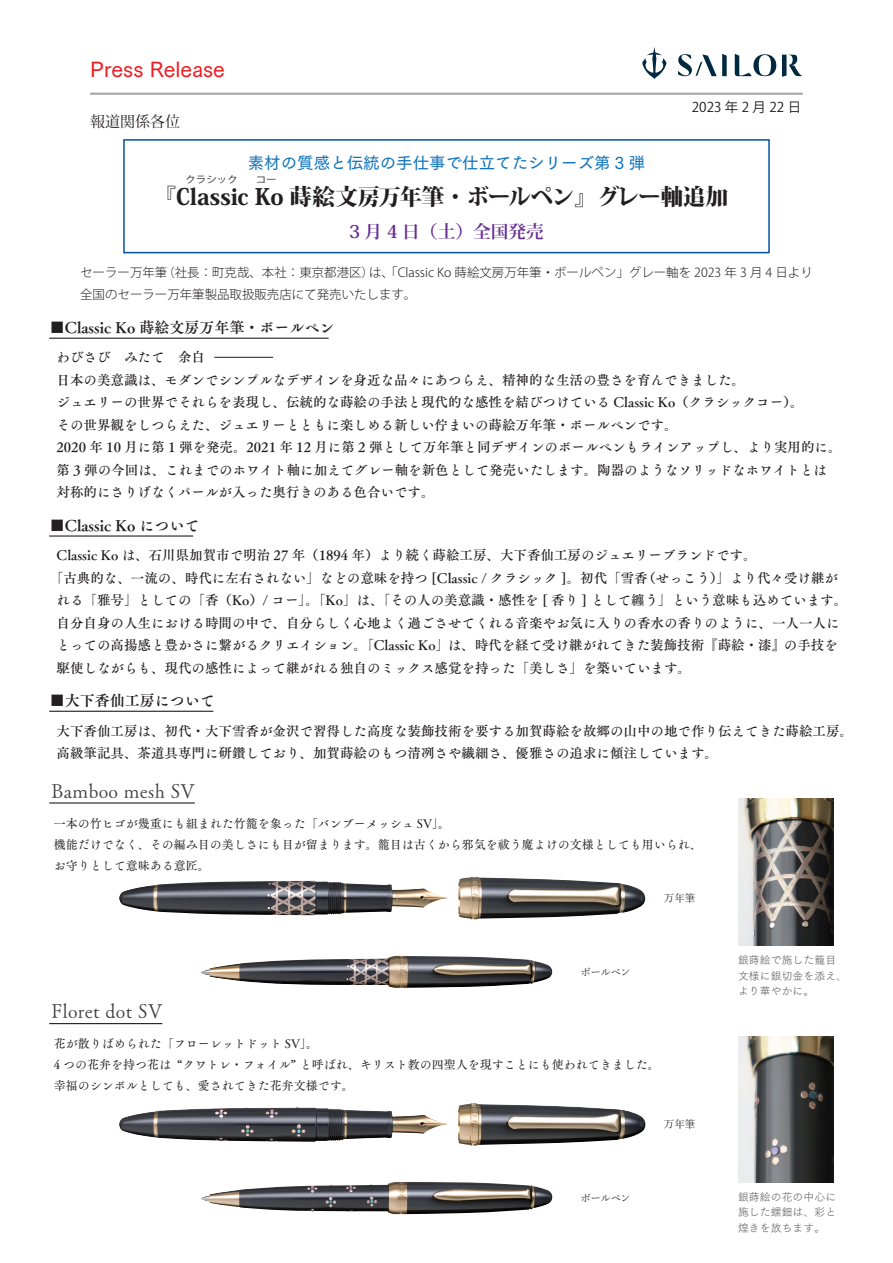
<style>
.page{position:relative;width:893px;height:1263px;background:#fff}
.page>*{position:absolute;margin:0;border:0;box-sizing:border-box;transform-origin:0 0}
.t1{font:800 22.5px "Koz Min Pr 6 N";letter-spacing:-.01em;color:#231f20}
.t2{font:21px "Tsuku Go Pro D";color:#ee1d23}
.t3{font:19.5px "Tsuku A Old Min Pr 6 L";letter-spacing:.015em;color:#3e3e3f}
.t4{font:700 17.7px "Koz Min Pr 6 N";color:#652d91}
.t5{font:16.5px "Tsuku Go Pro D";color:#1074bc}
.t6{font:15px "Tsuku A Old Min Pr 6 B";color:#231f20}
.t7{font:15px "Koz Min Pr 6 N";color:#231f20}
.t8{font:13.5px/22.5px "Tsuku A Old Min Pr 6 D";color:#231f20}
.t9{font:13.5px "Koz Go Pr 6 N";letter-spacing:.25em;color:#231f20}
.t10{font:300 12.45px/21.8px "Koz Go Pr 6 N";color:#231f20}
.t11{font:12px/21px "Tsuku A Old Min Pr 6 M";color:#231f20}
.t12{font:10.8px/15.5px "Tsuku Go Pro L";letter-spacing:.01em;color:#57585a}
.t13{font:10.5px "Yu Mincho";letter-spacing:-.025em;color:#231f20}
.t14{font:9.45px "Koz Go Pr 6 N";color:#231f20;scale:1.11 1}
</style>
<div class="page">
<hr style="left:90px;top:93px;width:713px;height:2px;background:#a8a9ad">
<svg style="left:735px;top:54px;width:67px;height:23px"></svg>
<svg style="left:678px;top:54px;width:49px;height:22px"></svg>
<svg style="left:642px;top:47px;width:24px;height:32px"></svg>
<div style="left:123px;top:139px;width:647px;height:114px;border:2px solid #0153a0"></div>
<hr style="left:49px;top:338px;width:280px;height:1px;background:#231f20">
<hr style="left:49px;top:802px;width:146px;height:1px;background:#231f20">
<hr style="left:49px;top:1023px;width:113px;height:1px;background:#231f20">
<hr style="left:49px;top:535px;width:144px;height:2px;background:#231f20">
<hr style="left:49px;top:711px;width:164px;height:1px;background:#231f20">
<hr style="left:214px;top:357px;width:59px;height:1px;background:#231f20">
<img style="left:738px;top:799px;width:95px;height:147px">
<img style="left:738px;top:1036px;width:95px;height:146px">
<img style="left:119px;top:881px;width:328px;height:34px">
<img style="left:458px;top:877px;width:187px;height:42px">
<img style="left:201px;top:956px;width:351px;height:32px">
<img style="left:119px;top:1107px;width:328px;height:35px">
<img style="left:458px;top:1103px;width:187px;height:42px">
<img style="left:201px;top:1182px;width:351px;height:32px">
<h2 class="t2" style="left:90px;top:52px;width:136px">Press Release</h2>
<p class="t7" style="left:90px;top:113px;width:91px">報道関係各位</p>
<p class="t9" style="left:692px;top:100px;width:111px">2023年2月22日</p>
<p class="t5" style="left:248px;top:149px;width:399px">素材の質感と伝統の手仕事で仕立てたシリーズ第 3 弾</p>
<p class="t14" style="left:185px;top:174px;width:84px">クラシック 　コー</p>
<h1 class="t1" style="left:154px;top:184px;width:576px">『Classic Ko 蒔絵文房万年筆・ボールペン』グレー軸追加</h1>
<h3 class="t4" style="left:349px;top:222px;width:196px">3 月 4 日（土）全国発売</h3>
<p class="t10" style="left:80px;top:262px;width:734px">セーラー万年筆（社長：町克哉、本社：東京都港区）は、「Classic Ko 蒔絵文房万年筆・ボールペン」グレー軸を 2023 年 3 月 4 日より全国のセーラー万年筆製品取扱販売店にて発売いたします。</p>
<p class="t6" style="left:50px;top:314px;width:286px">■Classic Ko 蒔絵文房万年筆・ボールペン</p>
<p class="t8" style="left:57px;top:346px;width:786px">わびさび　みたて　余白<br>日本の美意識は、モダンでシンプルなデザインを身近な品々にあつらえ、精神的な生活の豊さを育んできました。<br>ジュエリーの世界でそれらを表現し、伝統的な蒔絵の手法と現代的な感性を結びつけている Classic Ko（クラシックコー）。<br>その世界観をしつらえた、ジュエリーとともに楽しめる新しい佇まいの蒔絵万年筆・ボールペンです。<br>2020 年 10 月に第 1 弾を発売。2021 年 12 月に第 2 弾として万年筆と同デザインのボールペンもラインアップし、より実用的に。第 3 弾の今回は、これまでのホワイト軸に加えてグレー軸を新色として発売いたします。陶器のようなソリッドなホワイトとは対称的にさりげなくパールが入った奥行きのある色合いです。</p>
<p class="t6" style="left:50px;top:512px;width:151px">■Classic Ko について</p>
<p class="t8" style="left:57px;top:543px;width:702px">Classic Ko は、石川県加賀市で明治 27 年（1894 年）より続く蒔絵工房、大下香仙工房のジュエリーブランドです。</p>
<p class="t8" style="left:50px;top:566px;width:790px">「古典的な、一流の、時代に左右されない」などの意味を持つ [Classic / クラシック ]。初代「雪香（せっこう）」より代々受け継が</p>
<p class="t8" style="left:57px;top:588px;width:792px">れる「雅号」としての「香（Ko）/ コー」。「Ko」は、「その人の美意識・感性を [ 香り ] として纏う」という意味も込めています。</p>
<p class="t8" style="left:57px;top:611px;width:785px">自分自身の人生における時間の中で、自分らしく心地よく過ごさせてくれる音楽やお気に入りの香水の香りのように、一人一人に</p>
<p class="t8" style="left:57px;top:633px;width:783px">とっての高揚感と豊かさに繋がるクリエイション。「Classic Ko」は、時代を経て受け継がれてきた装飾技術『蒔絵・漆』の手技を</p>
<p class="t8" style="left:57px;top:656px;width:636px">駆使しながらも、現代の感性によって継がれる独自のミックス感覚を持った「美しさ」を築いています。</p>
<p class="t6" style="left:50px;top:687px;width:166px">■大下香仙工房について</p>
<p class="t8" style="left:57px;top:719px;width:798px">大下香仙工房は、初代・大下雪香が金沢で習得した高度な装飾技術を要する加賀蒔絵を故郷の山中の地で作り伝えてきた蒔絵工房。高級筆記具、茶道具専門に研鑽しており、加賀蒔絵のもつ清冽さや繊細さ、優雅さの追求に傾注しています。</p>
<h3 class="t3" style="left:51px;top:773px;width:145px">Bamboo mesh SV</h3>
<p class="t11" style="left:54px;top:812px;width:650px">一本の竹ヒゴが幾重にも組まれた竹籠を象った「バンブーメッシュ SV」。<br>機能だけでなく、その編み目の美しさにも目が留まります。籠目は古くから邪気を祓う魔よけの文様としても用いられ、お守りとして意味ある意匠。</p>
<p class="t13" style="left:664px;top:888px;width:33px">万年筆</p>
<h3 class="t3" style="left:51px;top:994px;width:113px">Floret dot SV</h3>
<p class="t13" style="left:581px;top:962px;width:52px">ボールペン</p>
<p class="t11" style="left:54px;top:1032px;width:607px">花が散りばめられた「フローレットドット SV」。<br>4 つの花弁を持つ花は “クワトレ・フォイル” と呼ばれ、キリスト教の四聖人を現すことにも使われてきました。幸福のシンボルとしても、愛されてきた花弁文様です。</p>
<p class="t13" style="left:664px;top:1115px;width:33px">万年筆</p>
<p class="t13" style="left:581px;top:1189px;width:52px">ボールペン</p>
<p class="t12" style="left:738px;top:951px;width:110px">銀蒔絵で施した籠目文様に銀切金を添え、より華やかに。</p>
<p class="t12" style="left:738px;top:1187px;width:100px;text-align:justify">銀蒔絵の花の中心に施した螺鈿は、彩と煌きを放ちます。</p>
</div>
